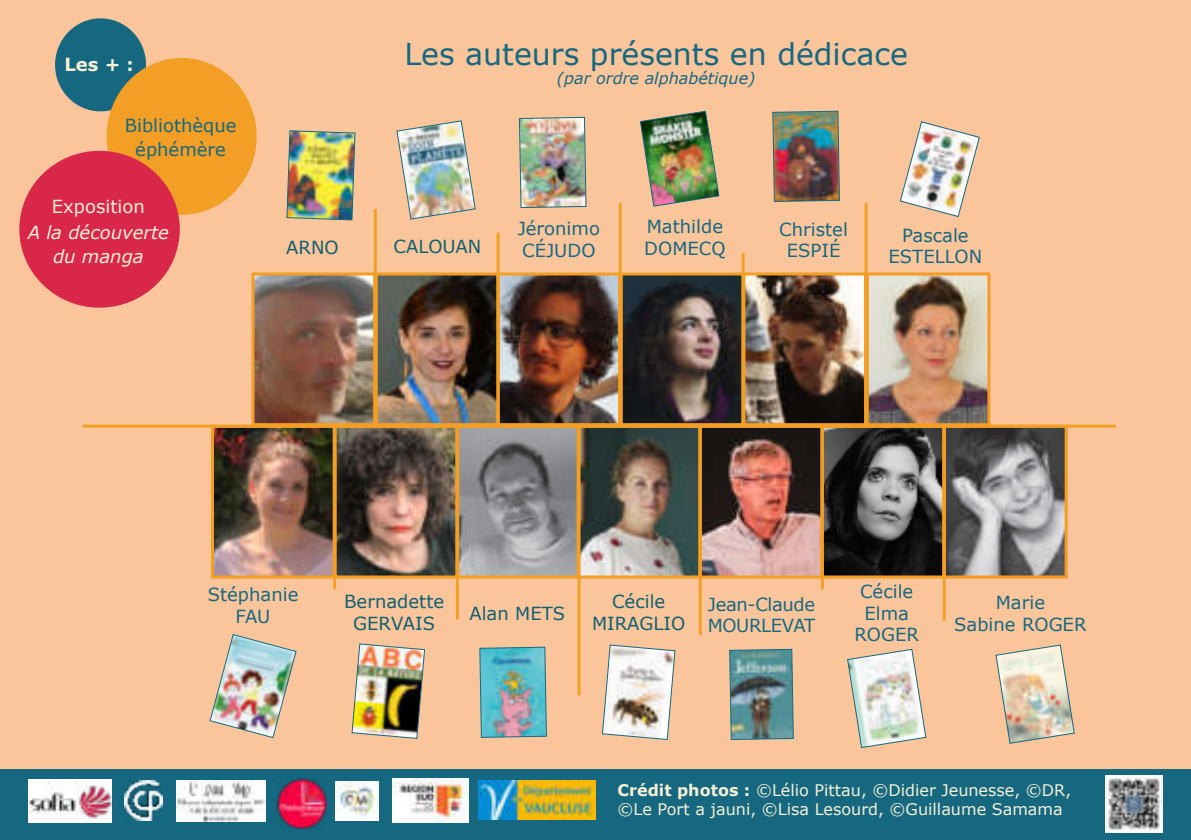
<style>
.page{position:relative;width:1191px;height:840px;background:#fff}
.page>*{position:absolute;margin:0;border:0;box-sizing:border-box;transform-origin:0 0}
.t1{font:30px "Verdana";color:#156880}
.t2{font:18px/21.6px "Verdana";color:#156880;text-align:center}
.t3{font:18px/21.6px "Verdana";color:#0d6072;text-align:center}
.t4{font:18px/21.6px "Verdana";letter-spacing:-.02em;color:#156880}
.t5{font:italic 18px/24px "Verdana";color:#f6f1d5;text-align:center}
.t6{font:18px "Verdana";color:#f6f1d5}
.t7{font:700 18px "Verdana";color:#f6f1d5}
.t8{font:16px/19.2px "Verdana";color:#f6f1d5}
.t9{font:italic 16px "Verdana";color:#156880}
.s1{font-weight:700}
</style>
<div class="page">
<div style="left:0;top:767px;width:1191px;height:72px;background:#156880"></div>
<div style="left:0;top:0;width:1191px;height:767px;background:#fbc59c"></div>
<img style="left:215px;top:428px;width:848px;height:146px">
<div style="left:211px;top:424px;width:125px;height:154px;border:3px solid #f39e25"></div>
<div style="left:456px;top:424px;width:125px;height:154px;border:3px solid #f39e25"></div>
<img style="left:255px;top:276px;width:362px;height:146px">
<div style="left:496px;top:272px;width:125px;height:154px;border:3px solid #f39e25"></div>
<div style="left:820px;top:424px;width:125px;height:154px;border:3px solid #f39e25"></div>
<div style="left:375px;top:272px;width:124px;height:154px;border:3px solid #f39e25"></div>
<div style="left:334px;top:424px;width:124px;height:154px;border:3px solid #f39e25"></div>
<img style="left:624px;top:276px;width:239px;height:146px">
<div style="left:742px;top:272px;width:125px;height:154px;border:3px solid #f39e25"></div>
<img style="left:869px;top:276px;width:117px;height:146px">
<div style="left:865px;top:272px;width:125px;height:154px;border:3px solid #f59a24"></div>
<div style="left:698px;top:424px;width:125px;height:154px;border:3px solid #f39e25"></div>
<div style="left:620px;top:272px;width:124px;height:154px;border:3px solid #f39e25"></div>
<div style="left:943px;top:424px;width:124px;height:154px;border:3px solid #f59a24"></div>
<img style="left:479px;top:646px;width:68px;height:92px">
<img style="left:518px;top:116px;width:69px;height:92px">
<svg style="left:847px;top:648px;width:80px;height:100px"></svg>
<img style="left:396px;top:120px;width:80px;height:100px">
<img style="left:351px;top:643px;width:75px;height:96px">
<img style="left:772px;top:111px;width:68px;height:91px">
<img style="left:729px;top:648px;width:65px;height:92px">
<img style="left:899px;top:121px;width:81px;height:96px">
<img style="left:209px;top:634px;width:88px;height:103px">
<img style="left:640px;top:111px;width:79px;height:95px">
<img style="left:995px;top:644px;width:79px;height:99px">
<div style="left:251px;top:272px;width:125px;height:154px;border:3px solid #f39e25"></div>
<div style="left:576px;top:424px;width:125px;height:154px;border:3px solid #f39e25"></div>
<img style="left:286px;top:130px;width:70px;height:91px">
<img style="left:602px;top:644px;width:74px;height:96px">
<hr style="left:496px;top:232px;width:3px;height:193px;background:#f39e25">
<hr style="left:374px;top:209px;width:3px;height:216px;background:#f39e25">
<hr style="left:83px;top:424px;width:1032px;height:3px;background:#f39e25">
<hr style="left:333px;top:427px;width:3px;height:162px;background:#f39e25">
<hr style="left:456px;top:426px;width:3px;height:193px;background:#f39e25">
<hr style="left:577px;top:427px;width:3px;height:268px;background:#f39e25">
<hr style="left:699px;top:426px;width:3px;height:209px;background:#f39e25">
<hr style="left:619px;top:203px;width:3px;height:224px;background:#f39e25">
<hr style="left:741px;top:253px;width:3px;height:171px;background:#f39e25">
<hr style="left:864px;top:203px;width:3px;height:221px;background:#f39e25">
<hr style="left:821px;top:427px;width:3px;height:162px;background:#f39e25">
<hr style="left:942px;top:427px;width:3px;height:193px;background:#f39e25">
<img style="left:1105px;top:775px;width:57px;height:56px">
<div style="left:55px;top:18px;width:91px;height:93px;background:#156880;border-radius:50%"></div>
<div style="left:107px;top:58px;width:150px;height:157px;background:#f39e25;border-radius:50%"></div>
<div style="left:19px;top:151px;width:161px;height:156px;background:#d92749;border-radius:50%"></div>
<div style="left:28px;top:778px;width:84px;height:44px;background:#fff"></div>
<img style="left:28px;top:782px;width:84px;height:36px">
<img style="left:125px;top:780px;width:37px;height:40px">
<img style="left:176px;top:780px;width:89px;height:40px">
<img style="left:275px;top:778px;width:51px;height:49px">
<img style="left:336px;top:781px;width:42px;height:38px">
<img style="left:392px;top:778px;width:76px;height:44px">
<img style="left:478px;top:780px;width:117px;height:39px">
<p class="t7" style="left:64px;top:56px;width:71px">Les + :</p>
<p class="t2" style="left:125px;top:115px;width:113px;line-height:24px">Bibliothèque éphémère</p>
<p class="t6" style="left:52px;top:198px;width:94px">Exposition</p>
<p class="t5" style="left:28px;top:221px;width:143px">A la découverte du manga</p>
<h1 class="t1" style="left:404px;top:40px;width:505px">Les auteurs présents en dédicace</h1>
<p class="t9" style="left:557px;top:71px;width:200px">(par ordre alphabétique)</p>
<p class="t2" style="left:644px;top:217px;width:83px;text-align:left">Mathilde<br>DOMECQ</p>
<p class="t2" style="left:518px;top:219px;width:84px;text-align:left">Jéronimo<br>CÉJUDO</p>
<p class="t2" style="left:779px;top:219px;width:70px">Christel<br>ESPIÉ</p>
<p class="t3" style="left:286px;top:237px;width:54px">ARNO</p>
<p class="t3" style="left:393px;top:236px;width:89px">CALOUAN</p>
<p class="t2" style="left:888px;top:225px;width:95px">Pascale<br>ESTELLON</p>
<p class="t2" style="left:208px;top:584px;width:92px">Stéphanie<br>FAU</p>
<p class="t3" style="left:344px;top:591px;width:101px">Bernadette<br>GERVAIS</p>
<p class="t3" style="left:469px;top:603px;width:97px">Alan METS</p>
<p class="t3" style="left:592px;top:591px;width:95px">Cécile<br>MIRAGLIO</p>
<p class="t2" style="left:854px;top:581px;width:66px">Cécile<br>Elma<br>ROGER</p>
<p class="t4" style="left:707px;top:594px;width:109px">Jean-Claude<br>MOURLEVAT</p>
<p class="t2" style="left:954px;top:592px;width:134px">Marie<br>Sabine ROGER</p>
<p class="t8" style="left:617px;top:781px;width:455px"><span class="s1">Crédit photos :</span> ©Lélio Pittau, ©Didier Jeunesse, ©DR, ©Le Port a jauni, ©Lisa Lesourd, ©Guillaume Samama</p>
</div>
